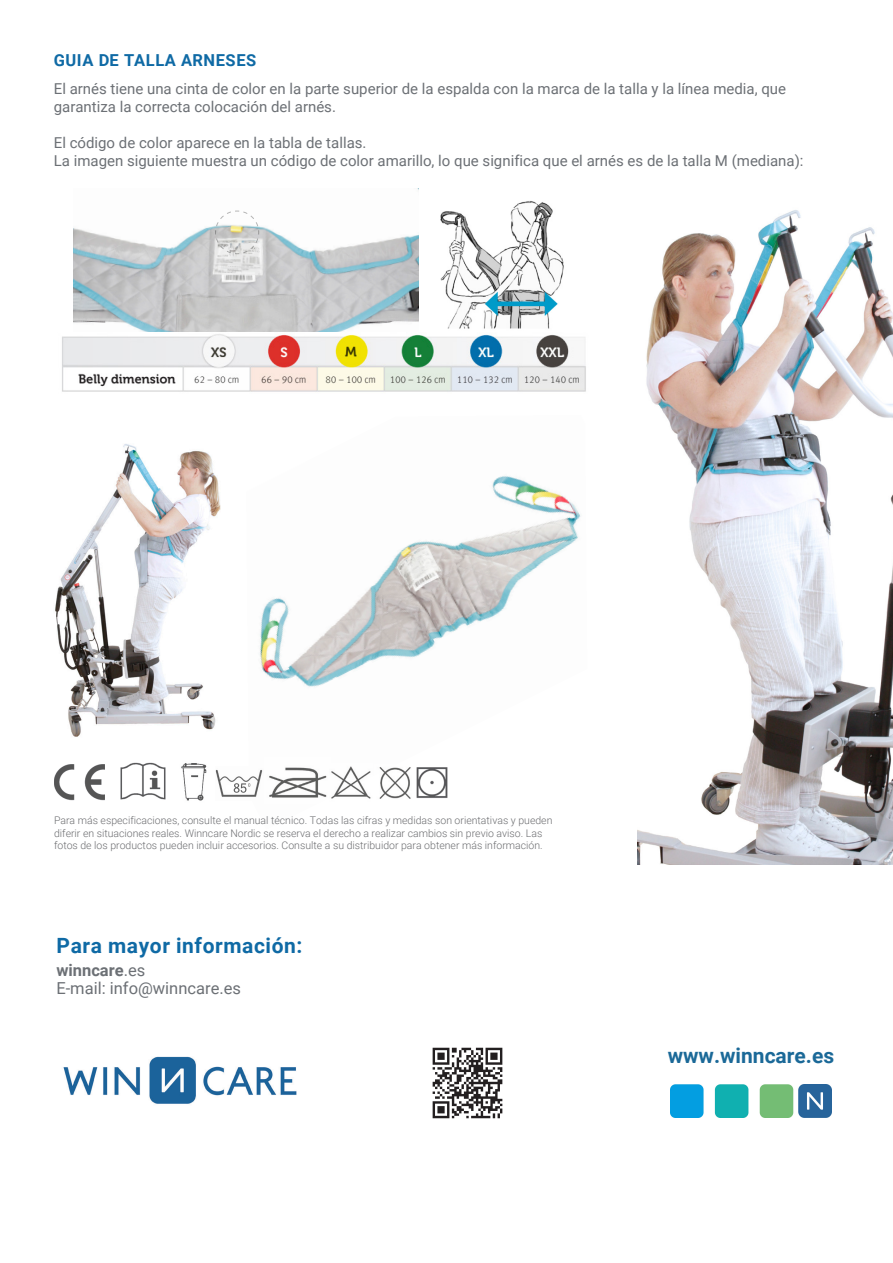
<style>
.page{position:relative;width:893px;height:1263px;background:#fff}
.page>*{position:absolute;margin:0;border:0;box-sizing:border-box;transform-origin:0 0}
.t1{font:700 21px "Roboto";letter-spacing:.025em;color:#0f6aa5}
.t2{font:700 21px "Roboto";color:#1b6998}
.t3{font:16.5px/18px "Roboto";color:#6c7075}
.t4{font:700 16.5px "Roboto";letter-spacing:.035em;color:#0f6aa5}
.t5{font:15px/18px "Roboto";color:#6c7075}
.t6{font:300 10.5px/12.6px "Roboto";color:#6c6d70}
.s1{font-weight:700}
.s2{font-style:inherit}
</style>
<div class="page">
<img style="left:638px;top:210px;width:255px;height:654px">
<img style="left:260px;top:476px;width:321px;height:211px">
<img style="left:63px;top:1056px;width:234px;height:48px">
<img style="left:120px;top:762px;width:46px;height:38px">
<img style="left:54px;top:764px;width:51px;height:37px">
<img style="left:269px;top:767px;width:58px;height:31px">
<img style="left:379px;top:767px;width:32px;height:32px">
<img style="left:331px;top:766px;width:40px;height:33px">
<img style="left:416px;top:767px;width:32px;height:31px">
<img style="left:181px;top:763px;width:26px;height:38px">
<img style="left:215px;top:769px;width:48px;height:28px">
<img style="left:73px;top:188px;width:345px;height:144px">
<svg style="left:215px;top:210px;width:45px;height:45px"></svg>
<img style="left:440px;top:201px;width:124px;height:128px">
<img style="left:55px;top:444px;width:166px;height:293px">
<img style="left:62px;top:334px;width:524px;height:58px">
<img style="left:670px;top:1084px;width:162px;height:34px">
<img style="left:432px;top:1047px;width:71px;height:72px">
<p class="t4" style="left:54px;top:49px;width:204px">GUIA DE TALLA ARNESES</p>
<p class="t5" style="left:54px;top:79px;width:734px">El arnés tiene una cinta de color en la parte superior de la espalda con la marca de la talla y la línea media, que garantiza la correcta colocación del arnés.</p>
<p class="t5" style="left:54px;top:133px;width:751px">El código de color aparece en la tabla de tallas.<br>La imagen siguiente muestra un código de color amarillo, lo que significa que el arnés es de la talla M (mediana):</p>
<p class="t6" style="left:54px;top:814px;width:500px">Para más especificaciones, consulte el manual técnico. Todas las cifras y medidas son orientativas y pueden diferir en situaciones reales. Winncare Nordic se reserva el derecho a realizar cambios sin previo aviso. Las fotos de los productos pueden incluir accesorios. Consulte a su distribuidor para obtener más información.</p>
<p class="t1" style="left:57px;top:930px;width:247px">Para mayor información:</p>
<p class="t3" style="left:56px;top:961px;width:186px"><span class="s1">winncare</span>.<span class="s2">es<br></span>E-mail: info@winncare.<span class="s2">es</span></p>
<h1 class="t2" style="left:668px;top:1041px;width:168px">www.winncare.es</h1>
</div>
